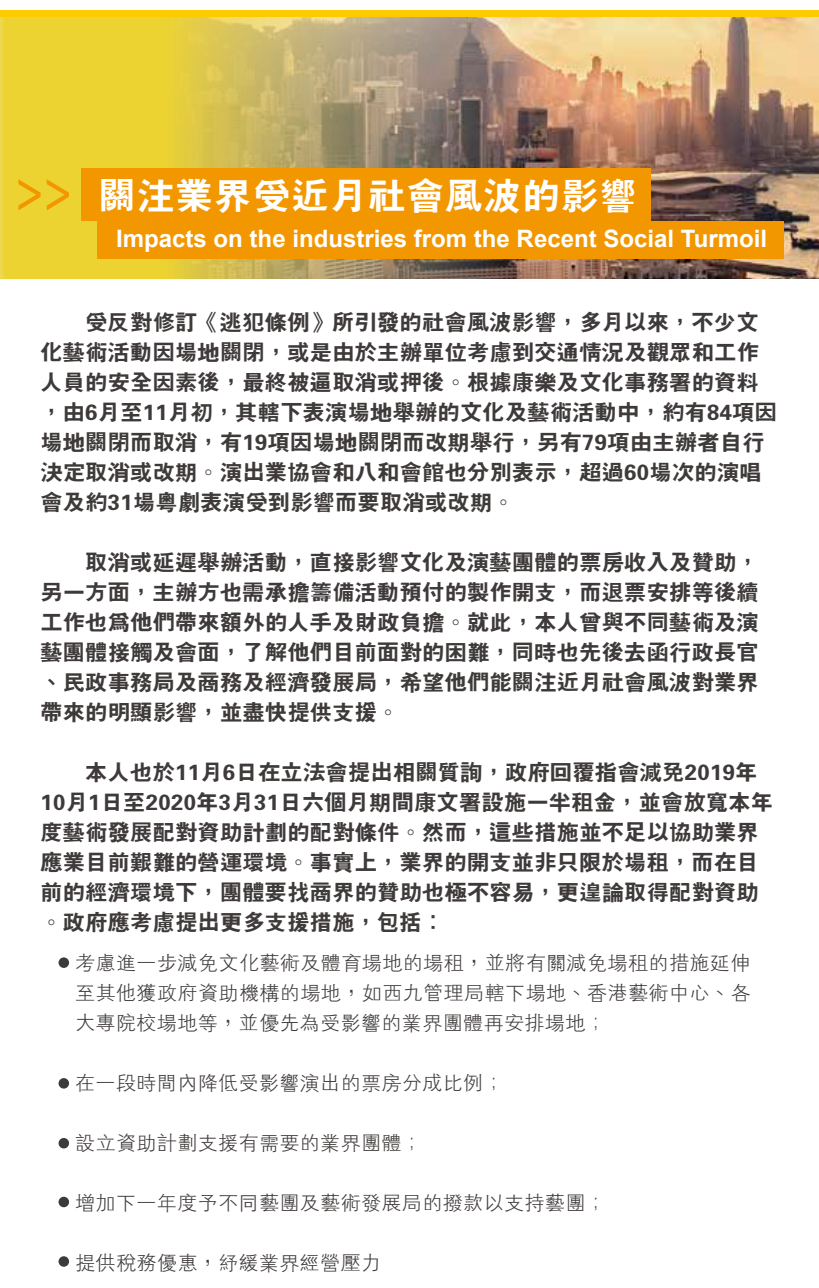
<style>
.page{position:relative;width:819px;height:1288px;background:#fff}
.page>*{position:absolute;margin:0;border:0;box-sizing:border-box;transform-origin:0 0}
.t1{font:37px "FZH4 B B51 0";letter-spacing:.04em;color:#fff}
.t2{font:700 24px "Arial";color:#fff}
.t3{font:22px/30px "FZH4 B B51 0";letter-spacing:.02em;color:#3e3a39}
.t4{font:20px/30px "FZXH1 B B51 0";letter-spacing:.02em;color:#3e3a39;text-align:justify}
</style>
<div class="page">
<img style="left:537px;top:16px;width:281px;height:262px">
<svg style="left:165px;top:16px;width:372px;height:262px;background:#b29e68"></svg>
<div style="left:0;top:13px;width:165px;height:265px;background:#ecd332"></div>
<div style="left:0;top:10px;width:818px;height:6px;background:#fccb00"></div>
<div style="left:81px;top:169px;width:569px;height:52px;background:#f39700"></div>
<svg style="left:47px;top:179px;width:22px;height:31px"></svg>
<svg style="left:18px;top:179px;width:23px;height:31px"></svg>
<div style="left:97px;top:221px;width:686px;height:37px;background:#f39700"></div>
<div style="left:58px;top:957px;width:11px;height:11px;background:#3e3a39;border-radius:50%"></div>
<div style="left:58px;top:1078px;width:11px;height:10px;background:#3e3a39;border-radius:50%"></div>
<div style="left:58px;top:1138px;width:11px;height:10px;background:#3e3a39;border-radius:50%"></div>
<div style="left:58px;top:1196px;width:11px;height:11px;background:#3e3a39;border-radius:50%"></div>
<div style="left:58px;top:1256px;width:11px;height:10px;background:#3e3a39;border-radius:50%"></div>
<h1 class="t1" style="left:98px;top:176px;width:539px">關注業界受近月社會風波的影響</h1>
<p class="t2" style="left:116px;top:221px;width:652px">Impacts on the industries from the Recent Social Turmoil</p>
<p class="t3" style="left:40px;top:307px;width:737px">　　受反對修訂《逃犯條例》所引發的社會風波影響，多月以來，不少文化藝術活動因場地關閉，或是由於主辦單位考慮到交通情況及觀眾和工作人員的安全因素後，最終被逼取消或押後。根據康樂及文化事務署的資料，由6月至11月初，其轄下表演場地舉辦的文化及藝術活動中，約有84項因場地關閉而取消，有19項因場地關閉而改期舉行，另有79項由主辦者自行決定取消或改期。演出業協會和八和會館也分別表示，超過60場次的演唱會及約31場粵劇表演受到影響而要取消或改期。</p>
<p class="t3" style="left:40px;top:547px;width:719px;text-align:justify">　　取消或延遲舉辦活動，直接影響文化及演藝團體的票房收入及贊助，另一方面，主辦方也需承擔籌備活動預付的製作開支，而退票安排等後續工作也為他們帶來額外的人手及財政負擔。就此，本人曾與不同藝術及演藝團體接觸及會面，了解他們目前面對的困難，同時也先後去函行政長官、民政事務局及商務及經濟發展局，希望他們能關注近月社會風波對業界帶來的明顯影響，並盡快提供支援。</p>
<p class="t3" style="left:40px;top:757px;width:733px">　　本人也於11月6日在立法會提出相關質詢，政府回覆指會減免2019年10月1日至2020年3月31日六個月期間康文署設施一半租金，並會放寬本年度藝術發展配對資助計劃的配對條件。然而，這些措施並不足以協助業界應業目前艱難的營運環境。事實上，業界的開支並非只限於場租，而在目前的經濟環境下，團體要找商界的贊助也極不容易，更遑論取得配對資助。政府應考慮提出更多支援措施，包括：</p>
<p class="t4" style="left:75px;top:947px;width:676px">考慮進一步減免文化藝術及體育場地的場租，並將有關減免場租的措施延伸至其他獲政府資助機構的場地，如西九管理局轄下場地、香港藝術中心、各大專院校場地等，並優先為受影響的業界團體再安排場地；</p>
<p class="t4" style="left:75px;top:1067px;width:430px">在一段時間內降低受影響演出的票房分成比例；</p>
<p class="t4" style="left:75px;top:1127px;width:348px">設立資助計劃支援有需要的業界團體；</p>
<p class="t4" style="left:75px;top:1187px;width:532px">增加下一年度予不同藝團及藝術發展局的撥款以支持藝團；</p>
<p class="t4" style="left:75px;top:1247px;width:307px">提供稅務優惠，紓緩業界經營壓力</p>
</div>
